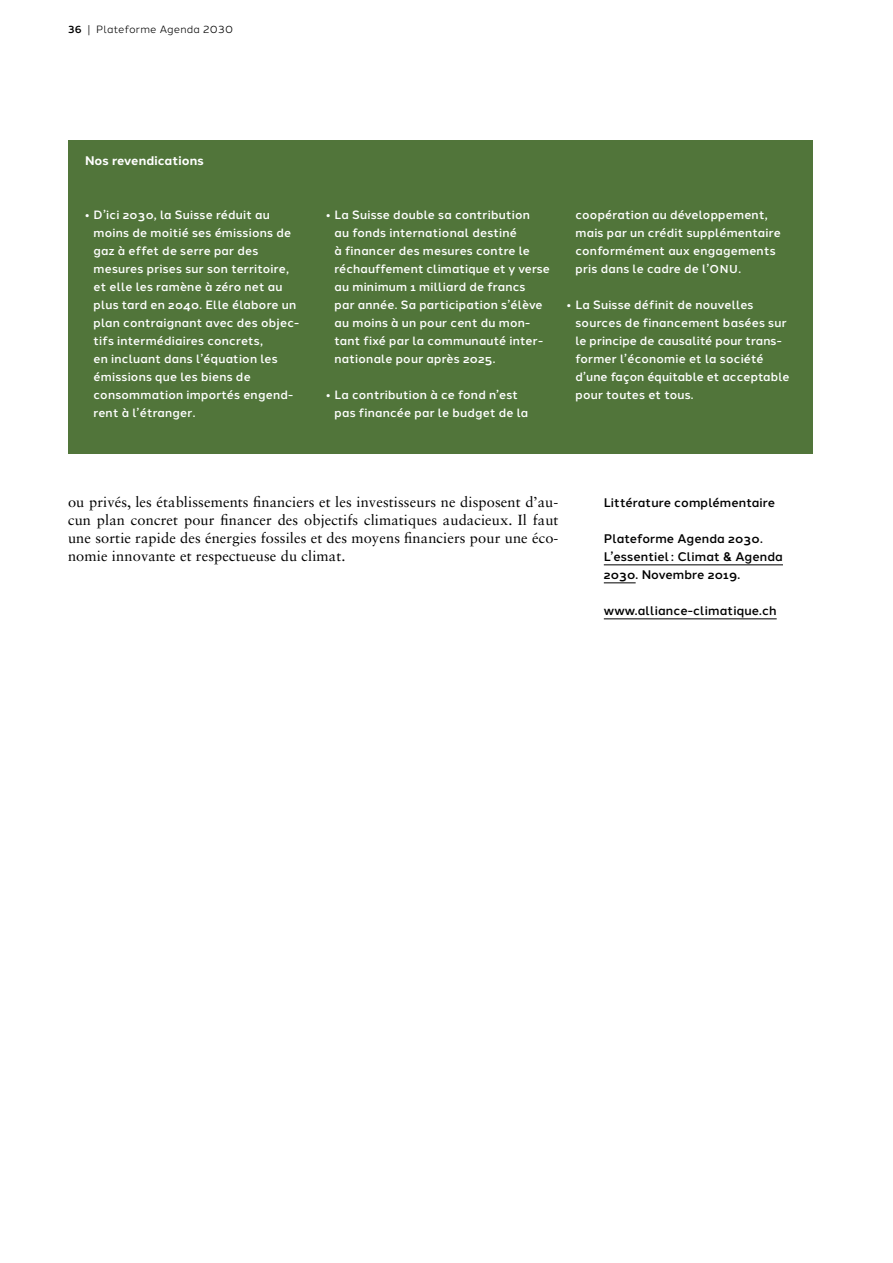
<style>
.page{position:relative;width:893px;height:1263px;background:#fff}
.page>*{position:absolute;margin:0;border:0;box-sizing:border-box;transform-origin:0 0}
._03_Lauftext_mEinzug{font:14.7px/18px "Sabon LT Std";letter-spacing:.01em;color:#000;text-align:justify}
._03_Weiterführende_S{font:500 12.45px/18px "Halcom";letter-spacing:.01em;color:#000}
._01_ForderungTitel-B{font:700 12.45px "Halcom";letter-spacing:.01em;color:#fff}
.t1{font:500 12px/18px "Halcom";letter-spacing:.02em;color:#fff}
.t2{font:10.5px "Halcom";letter-spacing:.02em;color:#000}
.s1{font-weight:500}
.s2{font-size:11.4px}
</style>
<div class="page">
<div style="left:68px;top:140px;width:744px;height:313px;background:#51753a"></div>
<hr style="left:604px;top:565px;width:179px;height:1px;background:#000">
<hr style="left:604px;top:583px;width:32px;height:1px;background:#000">
<hr style="left:604px;top:619px;width:173px;height:1px;background:#000">
<p class="t2" style="left:68px;top:21px;width:167px"><span class="s1">36</span> | Plateforme Agenda 2030</p>
<p class="_01_ForderungTitel-B" style="left:85px;top:151px;width:120px">Nos revendications</p>
<p class="t1" style="left:94px;top:205px;width:207px;text-indent:-9px">• D’ici 2030, la Suisse réduit au moins de moitié ses émissions de gaz à -effet de serre par des mesures prises sur son territoire, et elle les ramène à zéro net au plus tard en 2040. Elle élabore un plan contraignant avec des objec&shy;tifs intermédiaires concrets,<br>en -incluant dans l’équation les émissions que les biens de consommation importés engend&shy;rent à l’étranger.</p>
<p class="t1" style="left:334px;top:205px;width:217px;text-indent:-9px">• La Suisse double sa contribution<br>au fonds international destiné<br>à financer des mesures contre le réchauffement climatique et y verse au minimum 1 milliard de francs<br>par année. Sa participation s’élève au moins à un pour cent du mon&shy;tant fixé par la communauté inter&shy;nationale pour après 2025.</p>
<p class="t1" style="left:334px;top:385px;width:195px;text-indent:-9px">• La contribution à ce fond n’est pas financée par le budget de la</p>
<p class="t1" style="left:575px;top:205px;width:207px">coopération au développement, mais par un crédit supplémentaire conformément aux engagements pris dans le cadre de l’<span class="s2">ONU</span>.</p>
<p class="t1" style="left:575px;top:295px;width:215px;text-indent:-9px">• La Suisse définit de nouvelles sources de financement basées sur le principe de causalité pour trans&shy;former l’économie et la société d’une façon équitable et acceptable pour toutes et tous.</p>
<p class="_03_Lauftext_mEinzug" style="left:68px;top:493px;width:492px">ou privés, les établissements financiers et les investisseurs ne disposent d’au&shy;cun plan concret pour financer des objectifs climatiques audacieux. Il faut une sortie rapide des énergies fossiles et des moyens financiers pour une éco&shy;nomie innovante et respectueuse du climat.</p>
<p class="_03_Weiterführende_S" style="left:604px;top:493px;width:173px">Littérature complémentaire</p>
<p class="_03_Weiterführende_S" style="left:604px;top:529px;width:181px">Plateforme Agenda 2030.<br>L’essentiel: Climat &amp; Agenda<br>2030. Novembre 2019.</p>
<p class="_03_Weiterführende_S" style="left:604px;top:601px;width:174px">www.alliance-climatique.ch</p>
</div>
